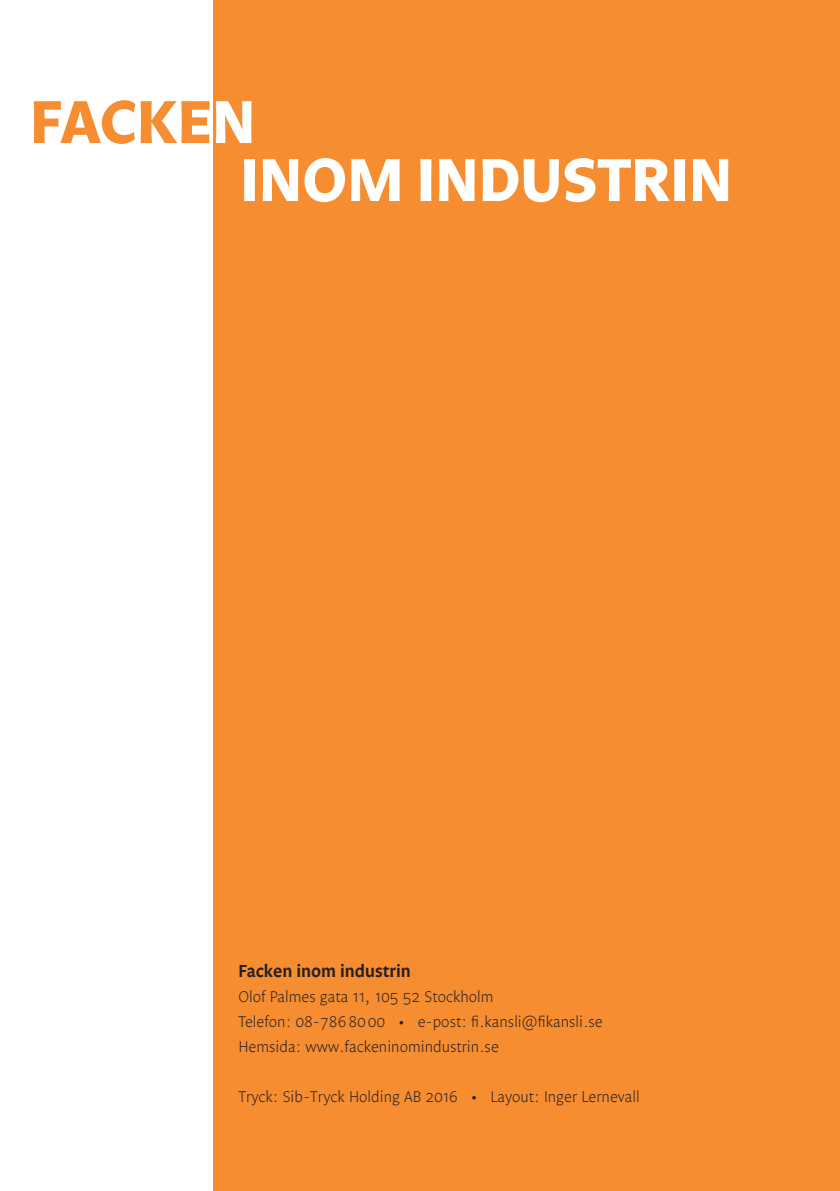
<style>
.page{position:relative;width:840px;height:1191px;background:#fff}
.page>*{position:absolute;margin:0;border:0;box-sizing:border-box;transform-origin:0 0}
.t1{font:700 62px/58px "Legato";color:#fff}
.t2{font:600 18px "Legato";color:#231f20;scale:.95 1}
.t3{font:300 16px/25px "Legato";color:#231f20;scale:.95 1}
.s1{color:#f68d31}
</style>
<div class="page">
<div style="left:0;top:0;width:839px;height:1191px;background:#f68d31"></div>
<div style="left:0;top:0;width:213px;height:1191px;background:#fff"></div>
<h1 class="t1" style="left:240px;top:96px;width:493px;text-indent:-210px"><span class="s1">FACKE</span>N<br>INOM INDUSTRIN</h1>
<p class="t2" style="left:238px;top:960px;width:183px">Facken inom industrin</p>
<p class="t3" style="left:238px;top:984px;width:385px">Olof Palmes gata 11, 105 52 Stockholm<br>Telefon: 08-7868000 • e-post: fi.kansli@fikansli.se<br>Hemsida: www.fackeninomindustrin.se</p>
<p class="t3" style="left:238px;top:1084px;width:424px">Tryck: Sib-Tryck Holding AB 2016 • Layout: Inger Lernevall</p>
</div>
